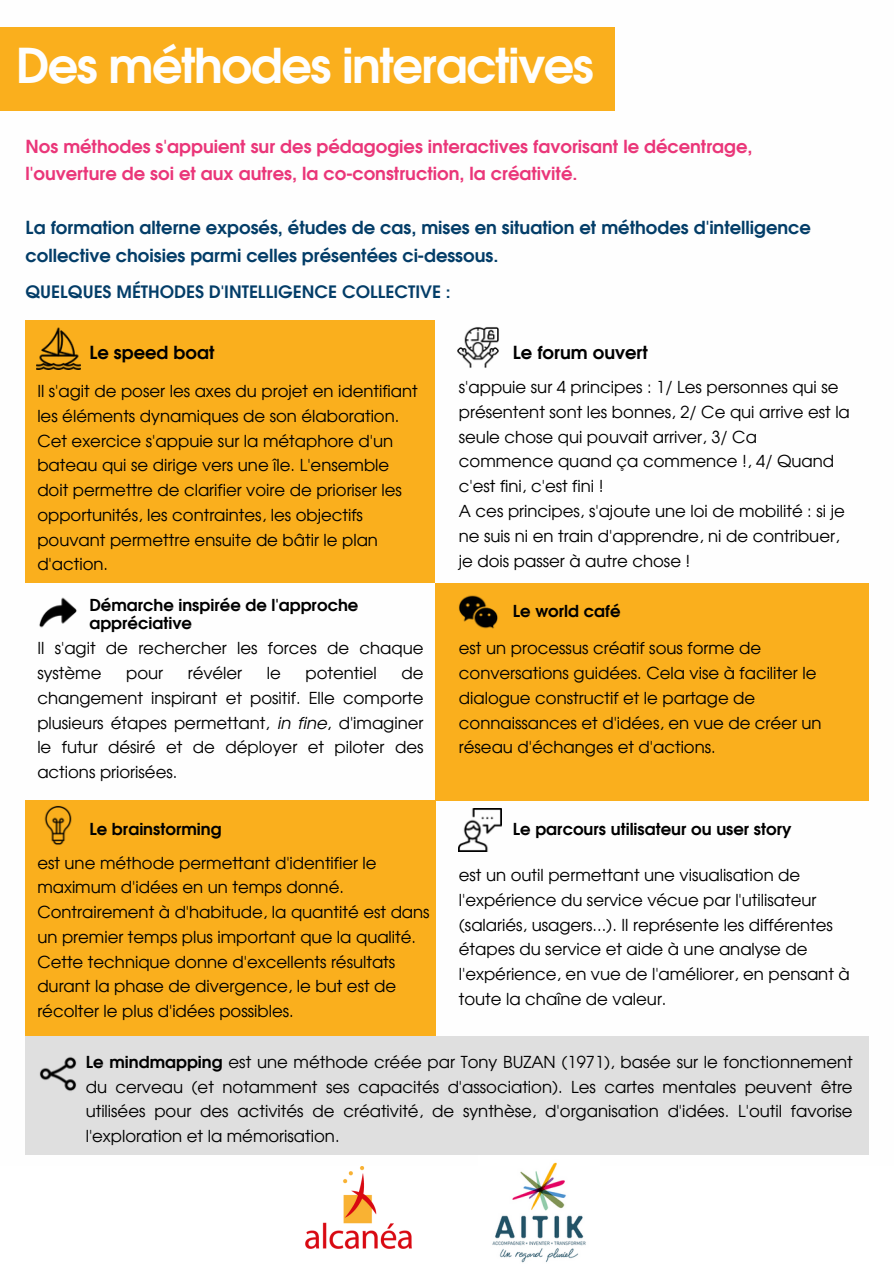
<style>
.page{position:relative;width:894px;height:1264px;background:#fff}
.page>*{position:absolute;margin:0;border:0;box-sizing:border-box;transform-origin:0 0}
.t1{font:700 48px "Evolventa";letter-spacing:-.03em;color:#fefefe}
.t2{font:700 18px/27px "Evolventa";color:#ea3679}
.t3{font:700 18px/27px "Evolventa";color:#033d68}
.t4{font:700 18px "Evolventa";color:#000}
.t5{font:700 17.1px "Evolventa";color:#033d68}
.t6{font:16.5px/24.8px "Evolventa";color:#000}
.t7{font:700 16.5px/18px "Evolventa";color:#000}
.s1{font-style:italic}
.s2{font-weight:700}
</style>
<div class="page">
<div style="left:0;top:28px;width:614px;height:83px;background:#faaf1d"></div>
<img style="left:305px;top:1166px;width:107px;height:82px">
<img style="left:492px;top:1162px;width:94px;height:101px">
<div style="left:25px;top:320px;width:410px;height:263px;background:#faaf1d"></div>
<img style="left:37px;top:327px;width:43px;height:42px">
<img style="left:458px;top:808px;width:43px;height:43px">
<div style="left:25px;top:800px;width:410px;height:235px;background:#faaf1d"></div>
<div style="left:435px;top:583px;width:433px;height:217px;background:#faaf1d"></div>
<img style="left:458px;top:595px;width:40px;height:34px">
<img style="left:39px;top:597px;width:38px;height:31px">
<img style="left:44px;top:806px;width:28px;height:39px">
<div style="left:25px;top:1036px;width:843px;height:118px;background:#dfdfdf"></div>
<img style="left:39px;top:1057px;width:38px;height:34px">
<img style="left:457px;top:327px;width:42px;height:41px">
<h3 class="t1" style="left:16px;top:45px;width:579px">Des méthodes interactives</h3>
<h3 class="t2" style="left:25px;top:134px;width:728px">Nos méthodes s'appuient sur des pédagogies interactives favorisant le décentrage, l'ouverture de soi et aux autres, la co-construction, la créativité.</h3>
<h2 class="t3" style="left:25px;top:215px;width:786px">La formation alterne exposés, études de cas, mises en situation et méthodes d'intelligence collective choisies parmi celles présentées ci-dessous.</h2>
<p class="t5" style="left:25px;top:284px;width:426px">QUELQUES MÉTHODES D'INTELLIGENCE COLLECTIVE :</p>
<p class="t4" style="left:89px;top:344px;width:127px">Le speed boat</p>
<p class="t4" style="left:512px;top:344px;width:137px">Le forum ouvert</p>
<p class="t6" style="left:37px;top:380px;width:382px">Il s'agit de poser les axes du projet en identifiant les éléments dynamiques de son élaboration.<br>Cet exercice s'appuie sur la métaphore d'un bateau qui se dirige vers une île. L'ensemble doit permettre de clarifier voire de prioriser les opportunités, les contraintes, les objectifs pouvant permettre ensuite de bâtir le plan d'action.</p>
<h3 class="t7" style="left:89px;top:597px;width:270px">Démarche inspirée de l'approche appréciative</h3>
<h1 class="t6" style="left:37px;top:637px;width:387px">Il s'agit de rechercher les forces de chaque système</h1>
<h1 class="t6" style="left:126px;top:661px;width:39px">pour</h1>
<h1 class="t6" style="left:188px;top:661px;width:56px">révéler</h1>
<h1 class="t6" style="left:267px;top:661px;width:15px">le</h1>
<h1 class="t6" style="left:305px;top:661px;width:73px">potentiel</h1>
<h1 class="t6" style="left:37px;top:661px;width:387px;text-align:justify;text-indent:364px">de changement inspirant et positif. Elle comporte plusieurs étapes permettant, <span class="s1">in fine</span>, d'imaginer le futur désiré et de déployer et piloter des actions priorisées.</h1>
<p class="t6" style="left:458px;top:376px;width:392px">s'appuie sur 4 principes : 1/ Les personnes qui se présentent sont les bonnes, 2/ Ce qui arrive est la seule chose qui pouvait arriver, 3/ Ca commence quand ça commence !, 4/ Quand c'est fini, c'est fini !</p>
<p class="t6" style="left:458px;top:499px;width:387px">A ces principes, s'ajoute une loi de mobilité : si je ne suis ni en train d'apprendre, ni de contribuer, je dois passer à autre chose !</p>
<h3 class="t7" style="left:512px;top:603px;width:109px">Le world café</h3>
<p class="t6" style="left:458px;top:637px;width:364px">est un processus créatif sous forme de conversations guidées. Cela vise à faciliter le dialogue constructif et le partage de connaissances et d'idées, en vue de créer un réseau d'échanges et d'actions.</p>
<h3 class="t7" style="left:89px;top:820px;width:134px">Le brainstorming</h3>
<p class="t7" style="left:512px;top:820px;width:280px">Le parcours utilisateur ou user story</p>
<h3 class="t6" style="left:37px;top:851px;width:394px">est une méthode permettant d'identifier le maximum d'idées en un temps donné.<br>Contrairement à d'habitude, la quantité est dans un premier temps plus important que la qualité.<br>Cette technique donne d'excellents résultats durant la phase de divergence, le but est de récolter le plus d'idées possibles.</h3>
<p class="t6" style="left:458px;top:863px;width:392px">est un outil permettant une visualisation de l'expérience du service vécue par l'utilisateur (salariés, usagers...). Il représente les différentes étapes du service et aide à une analyse de l'expérience, en vue de l'améliorer, en pensant à toute la chaîne de valeur.</p>
<p class="t6" style="left:86px;top:1050px;width:768px;text-align:justify"><span class="s2">Le mindmapping</span> est une méthode créée par Tony BUZAN (1971), basée sur le fonctionnement du cerveau (et notamment ses capacités d'association). Les cartes mentales peuvent être utilisées pour des activités de créativité, de synthèse, d'organisation d'idées. L'outil favorise l'exploration et la mémorisation.</p>
</div>
